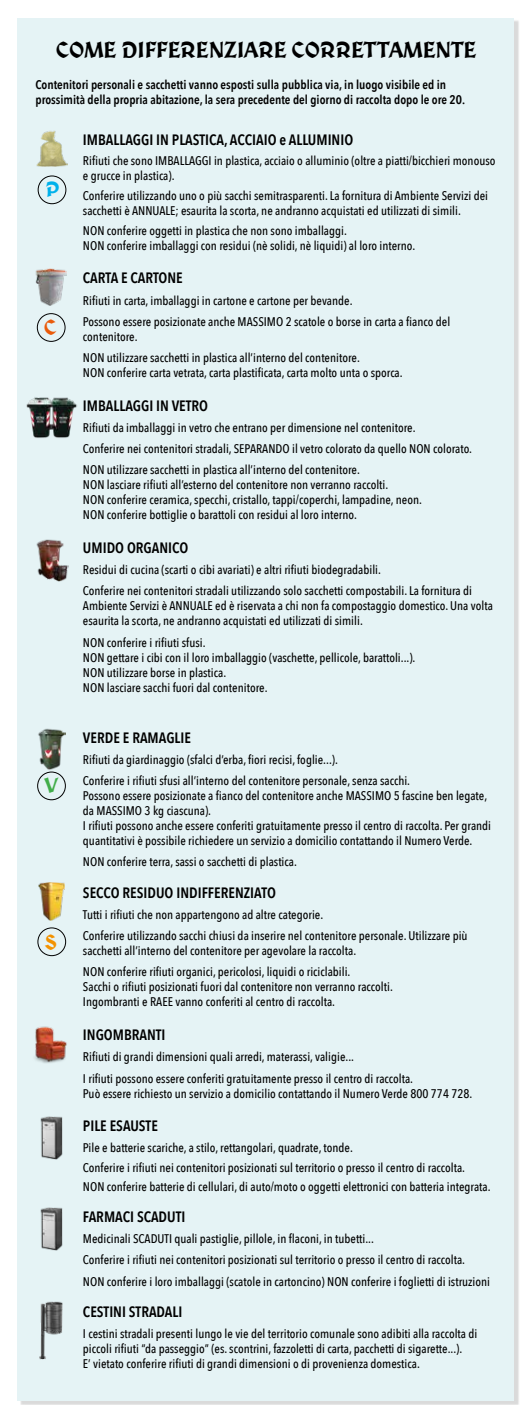
<style>
.page{position:relative;width:532px;height:1418px;background:#fff}
.page>*{position:absolute;margin:0;border:0;box-sizing:border-box;transform-origin:0 0}
.t1{font:700 22.5px "Medieval Sharp";letter-spacing:-.015em;color:#000}
.t2{font:700 21.25px "Medieval Sharp";color:#00b1eb}
.t3{font:700 21.25px "Medieval Sharp";color:#ea5b0b}
.t4{font:700 21.25px "Medieval Sharp";color:#41ad4a}
.t5{font:700 21.25px "Medieval Sharp";color:#f39200}
.t6{font:600 15px "Avenir Next Condensed";color:#000}
.t7{font:500 12.5px/15px "Avenir Next Condensed";color:#000}
.t8{font:600 12.5px/15px "Avenir Next Condensed";color:#000}
</style>
<div class="page">
<div style="left:18px;top:18px;width:496px;height:1382px;background:#e5f3f5"></div>
<img style="left:36px;top:130px;width:31px;height:36px">
<img style="left:35px;top:268px;width:32px;height:37px">
<img style="left:26px;top:397px;width:51px;height:41px">
<img style="left:36px;top:539px;width:33px;height:42px">
<img style="left:38px;top:882px;width:27px;height:38px">
<img style="left:34px;top:1026px;width:33px;height:37px">
<img style="left:40px;top:1301px;width:22px;height:58px">
<img style="left:40px;top:1116px;width:23px;height:43px">
<img style="left:40px;top:1207px;width:23px;height:42px">
<div style="left:38px;top:176px;width:28px;height:28px;border:1px solid #000;border-radius:50%"></div>
<div style="left:37px;top:313px;width:28px;height:29px;border:1px solid #000;border-radius:50%"></div>
<div style="left:37px;top:771px;width:29px;height:29px;border:1px solid #000;border-radius:50%"></div>
<div style="left:38px;top:927px;width:28px;height:29px;border:1px solid #000;border-radius:50%"></div>
<img style="left:38px;top:728px;width:27px;height:42px">
<h1 class="t1" style="left:56px;top:36px;width:422px">COME DIFFERENZIARE CORRETTAMENTE</h1>
<p class="t8" style="left:35px;top:76px;width:431px">Contenitori personali e sacchetti vanno esposti sulla pubblica via, in luogo visibile ed in prossimità della propria abitazione, la sera precedente del giorno di raccolta dopo le ore 20.</p>
<p class="t6" style="left:83px;top:127px;width:272px">IMBALLAGGI IN PLASTICA, ACCIAIO e ALLUMINIO</p>
<h2 class="t2" style="left:46px;top:176px;width:16px">P</h2>
<p class="t7" style="left:83px;top:153px;width:414px">Rifiuti che sono IMBALLAGGI in plastica, acciaio o alluminio (oltre a piatti/bicchieri monouso e grucce in plastica).</p>
<p class="t7" style="left:83px;top:188px;width:406px">Conferire utilizzando uno o più sacchi semitrasparenti. La fornitura di Ambiente Servizi dei sacchetti è ANNUALE; esaurita la scorta, ne andranno acquistati ed utilizzati di simili.</p>
<p class="t7" style="left:83px;top:223px;width:334px">NON conferire oggetti in plastica che non sono imballaggi.<br>NON conferire imballaggi con residui (nè solidi, nè liquidi) al loro interno.</p>
<p class="t6" style="left:83px;top:265px;width:101px">CARTA E CARTONE</p>
<p class="t7" style="left:83px;top:293px;width:271px">Rifiuti in carta, imballaggi in cartone e cartone per bevande.</p>
<h2 class="t3" style="left:44px;top:315px;width:15px">C</h2>
<p class="t7" style="left:83px;top:314px;width:368px">Possono essere posizionate anche MASSIMO 2 scatole o borse in carta a fianco del contenitore.</p>
<p class="t7" style="left:83px;top:350px;width:321px">NON utilizzare sacchetti in plastica all’interno del contenitore.<br>NON conferire carta vetrata, carta plastificata, carta molto unta o sporca.</p>
<p class="t6" style="left:83px;top:392px;width:127px">IMBALLAGGI IN VETRO</p>
<p class="t7" style="left:83px;top:420px;width:334px">Rifiuti da imballaggi in vetro che entrano per dimensione nel contenitore.</p>
<p class="t7" style="left:83px;top:441px;width:390px">Conferire nei contenitori stradali, SEPARANDO il vetro colorato da quello NON colorato.</p>
<p class="t7" style="left:83px;top:462px;width:340px">NON utilizzare sacchetti in plastica all’interno del contenitore.<br>NON lasciare rifiuti all’esterno del contenitore non verranno raccolti.<br>NON conferire ceramica, specchi, cristallo, tappi/coperchi, lampadine, neon.<br>NON conferire bottiglie o barattoli con residui al loro interno.</p>
<p class="t6" style="left:83px;top:535px;width:107px">UMIDO ORGANICO</p>
<p class="t7" style="left:83px;top:562px;width:299px">Residui di cucina (scarti o cibi avariati) e altri rifiuti biodegradabili.</p>
<p class="t7" style="left:83px;top:583px;width:411px">Conferire nei contenitori stradali utilizzando solo sacchetti compostabili. La fornitura di<br>Ambiente Servizi è ANNUALE ed è riservata a chi non fa compostaggio domestico. Una volta esaurita la scorta, ne andranno acquistati ed utilizzati di simili.</p>
<p class="t7" style="left:83px;top:634px;width:334px">NON conferire i rifiuti sfusi.<br>NON gettare i cibi con il loro imballaggio (vaschette, pellicole, barattoli...).<br>NON utilizzare borse in plastica.<br>NON lasciare sacchi fuori dal contenitore.</p>
<p class="t6" style="left:83px;top:724px;width:109px">VERDE E RAMAGLIE</p>
<p class="t7" style="left:83px;top:752px;width:256px">Rifiuti da giardinaggio (sfalci d’erba, fiori recisi, foglie...).</p>
<h2 class="t4" style="left:44px;top:772px;width:16px">V</h2>
<p class="t7" style="left:83px;top:773px;width:409px">Conferire i rifiuti sfusi all’interno del contenitore personale, senza sacchi.<br>Possono essere posizionate a fianco del contenitore anche MASSIMO 5 fascine ben legate, da MASSIMO 3 kg ciascuna).<br>I rifiuti possono anche essere conferiti gratuitamente presso il centro di raccolta. Per grandi quantitativi è possibile richiedere un servizio a domicilio contattando il Numero Verde.</p>
<p class="t7" style="left:83px;top:854px;width:215px">NON conferire terra, sassi o sacchetti di plastica.</p>
<p class="t6" style="left:83px;top:879px;width:194px">SECCO RESIDUO INDIFFERENZIATO</p>
<p class="t7" style="left:83px;top:907px;width:242px">Tutti i rifiuti che non appartengono ad altre categorie.</p>
<h2 class="t5" style="left:44px;top:929px;width:14px">S</h2>
<p class="t7" style="left:83px;top:928px;width:386px">Conferire utilizzando sacchi chiusi da inserire nel contenitore personale. Utilizzare più sacchetti all’interno del contenitore per agevolare la raccolta.</p>
<p class="t7" style="left:83px;top:964px;width:311px">NON conferire rifiuti organici, pericolosi, liquidi o riciclabili.<br>Sacchi o rifiuti posizionati fuori dal contenitore non verranno raccolti.<br>Ingombranti e RAEE vanno conferiti al centro di raccolta.</p>
<p class="t6" style="left:83px;top:1021px;width:84px">INGOMBRANTI</p>
<p class="t7" style="left:83px;top:1049px;width:272px">Rifiuti di grandi dimensioni quali arredi, materassi, valigie...</p>
<p class="t7" style="left:83px;top:1070px;width:391px">I rifiuti possono essere conferiti gratuitamente presso il centro di raccolta.<br>Può essere richiesto un servizio a domicilio contattando il Numero Verde 800 774 728.</p>
<p class="t6" style="left:83px;top:1112px;width:76px">PILE ESAUSTE</p>
<p class="t7" style="left:83px;top:1140px;width:271px">Pile e batterie scariche, a stilo, rettangolari, quadrate, tonde.</p>
<p class="t7" style="left:83px;top:1159px;width:383px">Conferire i rifiuti nei contenitori posizionati sul territorio o presso il centro di raccolta.</p>
<p class="t7" style="left:83px;top:1179px;width:409px">NON conferire batterie di cellulari, di auto/moto o oggetti elettronici con batteria integrata.</p>
<p class="t6" style="left:83px;top:1203px;width:104px">FARMACI SCADUTI</p>
<p class="t7" style="left:83px;top:1231px;width:292px">Medicinali SCADUTI quali pastiglie, pillole, in flaconi, in tubetti...</p>
<p class="t7" style="left:83px;top:1249px;width:408px;line-height:21.1px">Conferire i rifiuti nei contenitori posizionati sul territorio o presso il centro di raccolta.<br>NON conferire i loro imballaggi (scatole in cartoncino) NON conferire i foglietti di istruzioni</p>
<p class="t6" style="left:83px;top:1298px;width:101px">CESTINI STRADALI</p>
<p class="t7" style="left:83px;top:1325px;width:396px">I cestini stradali presenti lungo le vie del territorio comunale sono adibiti alla raccolta di piccoli rifiuti “da passeggio” (es. scontrini, fazzoletti di carta, pacchetti di sigarette...).<br>E’ vietato conferire rifiuti di grandi dimensioni o di provenienza domestica.</p>
</div>
